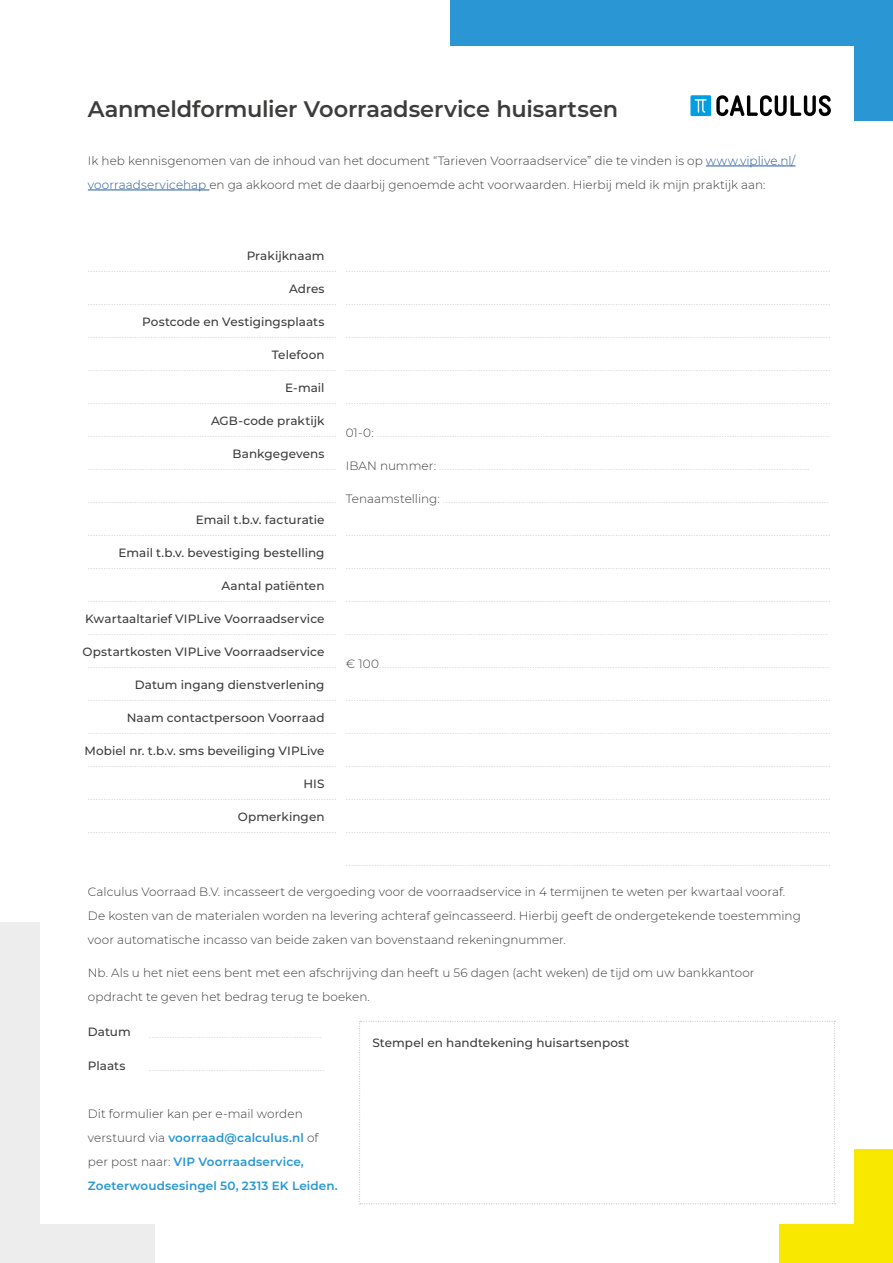
<style>
.page{position:relative;width:893px;height:1263px;background:#fff}
.page>*{position:absolute;margin:0;border:0;box-sizing:border-box;transform-origin:0 0}
.t1{font:600 22.5px "Montserrat";letter-spacing:-.01em;color:#3c3c3b}
.t2{font:300 12px "Montserrat";color:#c6c6c6}
.t3{font:300 12px/24px "Montserrat";letter-spacing:.005em;color:#3c3c3b}
.t4{font:500 12px "Montserrat";letter-spacing:.005em;color:#3c3c3b}
.t5{font:600 12px/24px "Montserrat";letter-spacing:.01em;color:#2797d4}
.s1{color:#275b9b}
.s2{color:#3c3c3b}
.s3{font-weight:300;color:#3c3c3b}
</style>
<div class="page">
<div style="left:451px;top:0;width:442px;height:46px;background:#2b96d4"></div>
<div style="left:854px;top:0;width:39px;height:121px;background:#2b96d4"></div>
<div style="left:0;top:922px;width:40px;height:341px;background:#ededed"></div>
<div style="left:0;top:1225px;width:155px;height:38px;background:#ededed"></div>
<div style="left:855px;top:1149px;width:38px;height:114px;background:#f8e800"></div>
<div style="left:779px;top:1225px;width:114px;height:38px;background:#f8e800"></div>
<hr style="left:706px;top:166px;width:89px;height:1px;background:#275b9b">
<hr style="left:88px;top:190px;width:121px;height:1px;background:#275b9b">
<svg style="left:359px;top:1021px;width:476px;height:183px"></svg>
<svg style="left:690px;top:95px;width:141px;height:21px"></svg>
<h1 class="t1" style="left:88px;top:93px;width:532px">Aanmeldformulier Voorraadservice huisartsen</h1>
<p class="t3" style="left:88px;top:148px;width:709px">Ik heb kennisgenomen van de inhoud van het document “Tarieven Voorraadservice” die te vinden is op <span class="s1">www.viplive.nl/ voorraadservicehap</span> en ga akkoord met de daarbij genoemde acht voorwaarden. Hierbij meld ik mijn praktijk aan:</p>
<p class="t4" style="left:247px;top:248px;width:79px">Prakijknaam</p>
<p class="t4" style="left:289px;top:281px;width:37px">Adres</p>
<p class="t4" style="left:142px;top:314px;width:184px">Postcode en Vestigingsplaats</p>
<p class="t4" style="left:272px;top:347px;width:54px">Telefoon</p>
<p class="t4" style="left:285px;top:380px;width:41px">E-mail</p>
<p class="t4" style="left:211px;top:413px;width:115px">AGB-code praktijk</p>
<p class="t4" style="left:233px;top:446px;width:94px">Bankgegevens</p>
<p class="t2" style="left:88px;top:260px;width:250px">................................................................................................</p>
<p class="t2" style="left:88px;top:293px;width:250px">................................................................................................</p>
<p class="t2" style="left:88px;top:326px;width:250px">................................................................................................</p>
<p class="t2" style="left:88px;top:359px;width:250px">................................................................................................</p>
<p class="t2" style="left:88px;top:392px;width:250px">................................................................................................</p>
<p class="t2" style="left:88px;top:425px;width:250px">................................................................................................</p>
<p class="t2" style="left:88px;top:458px;width:250px">................................................................................................</p>
<p class="t2" style="left:88px;top:491px;width:250px">................................................................................................</p>
<p class="t2" style="left:88px;top:524px;width:250px">................................................................................................</p>
<p class="t2" style="left:88px;top:557px;width:250px">................................................................................................</p>
<p class="t2" style="left:88px;top:590px;width:250px">................................................................................................</p>
<p class="t2" style="left:88px;top:623px;width:250px">................................................................................................</p>
<p class="t2" style="left:88px;top:656px;width:250px">................................................................................................</p>
<p class="t2" style="left:88px;top:689px;width:250px">................................................................................................</p>
<p class="t2" style="left:88px;top:722px;width:250px">................................................................................................</p>
<p class="t2" style="left:88px;top:755px;width:250px">................................................................................................</p>
<p class="t2" style="left:88px;top:788px;width:250px">................................................................................................</p>
<p class="t2" style="left:88px;top:821px;width:250px">................................................................................................</p>
<p class="t4" style="left:196px;top:512px;width:130px">Email t.b.v. facturatie</p>
<p class="t4" style="left:119px;top:545px;width:208px">Email t.b.v. bevestiging bestelling</p>
<p class="t4" style="left:222px;top:578px;width:104px">Aantal patiënten</p>
<p class="t4" style="left:85px;top:611px;width:241px">Kwartaaltarief VIPLive Voorraadservice</p>
<p class="t4" style="left:83px;top:644px;width:243px">Opstartkosten VIPLive Voorraadservice</p>
<p class="t4" style="left:135px;top:677px;width:191px">Datum ingang dienstverlening</p>
<p class="t4" style="left:127px;top:710px;width:199px">Naam contactpersoon Voorraad</p>
<p class="t4" style="left:84px;top:743px;width:242px">Mobiel nr. t.b.v. sms beveiliging VIPLive</p>
<p class="t4" style="left:303px;top:776px;width:23px">HIS</p>
<p class="t4" style="left:238px;top:809px;width:88px">Opmerkingen</p>
<p class="t2" style="left:346px;top:260px;width:486px">...........................................................................................................................................................................................</p>
<p class="t2" style="left:346px;top:293px;width:486px">...........................................................................................................................................................................................</p>
<p class="t2" style="left:346px;top:326px;width:486px">...........................................................................................................................................................................................</p>
<p class="t2" style="left:346px;top:359px;width:486px">...........................................................................................................................................................................................</p>
<p class="t2" style="left:346px;top:392px;width:486px">...........................................................................................................................................................................................</p>
<p class="t2" style="left:346px;top:425px;width:486px"><span class="s2">01-0:</span> ...............................................................................................................................................................................</p>
<p class="t2" style="left:346px;top:458px;width:465px"><span class="s2">IBAN nummer:</span> ...............................................................................................................................................</p>
<p class="t2" style="left:346px;top:491px;width:485px"><span class="s2">Tenaamstelling:</span> .....................................................................................................................................................</p>
<p class="t2" style="left:346px;top:524px;width:486px">...........................................................................................................................................................................................</p>
<p class="t2" style="left:346px;top:557px;width:486px">...........................................................................................................................................................................................</p>
<p class="t2" style="left:346px;top:590px;width:486px">...........................................................................................................................................................................................</p>
<p class="t2" style="left:346px;top:623px;width:483px">..........................................................................................................................................................................................</p>
<p class="t2" style="left:346px;top:656px;width:486px"><span class="s2">€ 100</span>..............................................................................................................................................................................</p>
<p class="t2" style="left:346px;top:689px;width:486px">...........................................................................................................................................................................................</p>
<p class="t2" style="left:346px;top:722px;width:486px">...........................................................................................................................................................................................</p>
<p class="t2" style="left:346px;top:755px;width:486px">...........................................................................................................................................................................................</p>
<p class="t2" style="left:346px;top:788px;width:486px">...........................................................................................................................................................................................</p>
<p class="t2" style="left:346px;top:821px;width:486px">...........................................................................................................................................................................................</p>
<p class="t2" style="left:346px;top:854px;width:486px">...........................................................................................................................................................................................</p>
<p class="t3" style="left:88px;top:879px;width:714px">Calculus Voorraad B.V. incasseert de vergoeding voor de voorraadservice in 4 termijnen te weten per kwartaal vooraf.<br>De kosten van de materialen worden na levering achteraf geïncasseerd. Hierbij geeft de ondergetekende toestemming voor automatische incasso van beide zaken van bovenstaand rekeningnummer.</p>
<p class="t3" style="left:88px;top:960px;width:668px">Nb. Als u het niet eens bent met een afschrijving dan heeft u 56 dagen (acht weken) de tijd om uw bankkantoor opdracht te geven het bedrag terug te boeken.</p>
<p class="t4" style="left:88px;top:1023px;width:44px">Datum</p>
<p class="t4" style="left:88px;top:1057px;width:39px">Plaats</p>
<p class="t5" style="left:88px;top:1101px;width:251px"><span class="s3">Dit formulier kan per e-mail worden verstuurd via</span> voorraad@calculus.nl <span class="s3">of per post naar:</span> VIP Voorraadservice, Zoeterwoudsesingel 50, 2313 EK Leiden.</p>
<p class="t2" style="left:149px;top:1026px;width:175px">...................................................................</p>
<p class="t2" style="left:149px;top:1059px;width:178px">....................................................................</p>
<p class="t4" style="left:372px;top:1034px;width:259px">Stempel en handtekening huisartsenpost</p>
</div>
